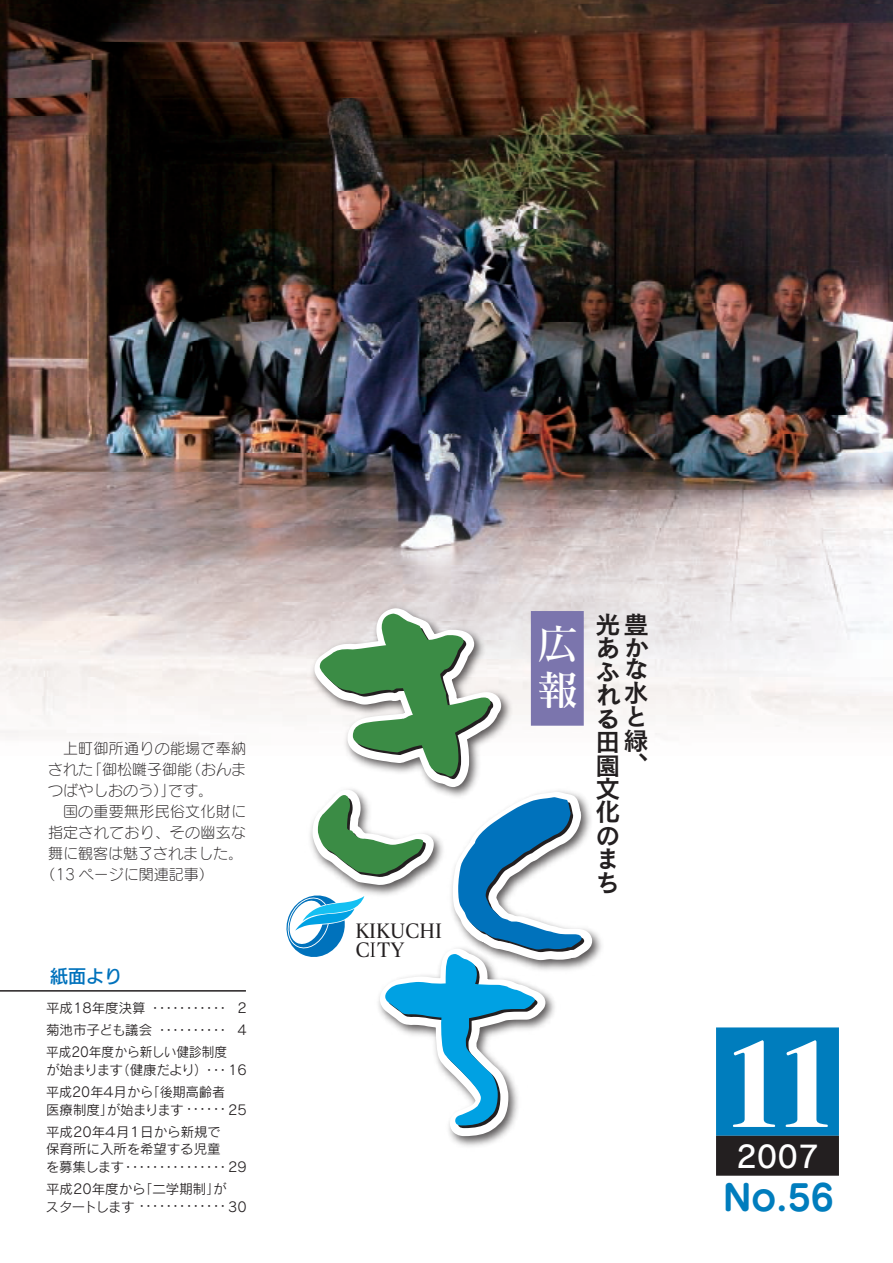
<style>
.page{position:relative;width:893px;height:1263px;background:#fff}
.page>*{position:absolute;margin:0;border:0;box-sizing:border-box;transform-origin:0 0}
.t1{font:113.55px "Matisse Pro EB";color:#fff}
.t2{font:41.4px/45.5px "Matisse Pro DB";color:#fff}
.t3{font:35.7px "Seurat Pro B";color:#007dbd}
.t4{font:30px "Rodin Pro DB";color:#fff}
.t5{font:25.5px/23.4px "Cezanne Pro DB";letter-spacing:.12em;color:#231f20;text-align:justify}
.t6{font:19.5px/19.5px "Matisse Pro DB";color:#231f20}
.t7{font:18px "New Rodin Pro DB";color:#0072bc}
.t8{font:15px "Seurat Pro L";color:#231f20}
.t9{font:15px/21px "Seurat Pro L";letter-spacing:.02em;color:#231f20;text-align:right}
.t10{font:13.5px/17.7px "Rodin Pro M";color:#231f20}
.t11{font:13.5px "Rodin Pro M";letter-spacing:-.065em;color:#231f20}
.t12{font:13.5px/17.7px "Rodin Pro M";color:#231f20;scale:.94 1}
.t13{font:13.5px "Rodin Pro M";letter-spacing:-.045em;color:#231f20}
</style>
<div class="page">
<img style="left:0;top:0;width:893px;height:736px">
<svg style="left:305px;top:598px;width:209px;height:15px;background:#dcd3d3"></svg>
<svg style="left:278px;top:613px;width:326px;height:534px"></svg>
<div style="left:531px;top:611px;width:53px;height:115px;background:#7b75ad"></div>
<div style="left:716px;top:1027px;width:123px;height:109px;background:#007dbd"></div>
<div style="left:716px;top:1136px;width:123px;height:40px;background:#231f20"></div>
<svg style="left:0;top:990px;width:246px;height:2px"></svg>
<p class="t9" style="left:48px;top:737px;width:200px">　上町御所通りの能場で奉納（おんま</p>
<p class="t8" style="left:48px;top:759px;width:46px">された</p>
<p class="t8" style="left:87px;top:759px;width:107px">「御松囃子御能</p>
<p class="t8" style="left:48px;top:780px;width:129px">つばやしおのう）」</p>
<p class="t9" style="left:48px;top:800px;width:200px">　国の重要無形民俗文化財に</p>
<p class="t9" style="left:48px;top:821px;width:200px">指定されており、その幽玄な</p>
<p class="t8" style="left:48px;top:843px;width:196px">舞に観客は魅了されました。</p>
<p class="t8" style="left:41px;top:864px;width:175px">（13 ページに関連記事(</p>
<p class="t8" style="left:168px;top:780px;width:46px">です。</p>
<h3 class="t7" style="left:50px;top:961px;width:73px">紙面より</h3>
<p class="t10" style="left:46px;top:996px;width:185px;line-height:22.2px">平成 1 8 年度決算 ・・・・・・・・・・・菊池市子ども議会 ・・・・・・・・・・</p>
<p class="t10" style="left:203px;top:1060px;width:46px">・・・ 1 6</p>
<p class="t13" style="left:107px;top:1101px;width:141px">が始まります ・・・・・・ 25</p>
<p class="t10" style="left:237px;top:996px;width:11px;line-height:22.2px">2<br>4</p>
<p class="t12" style="left:116px;top:1043px;width:120px;text-indent:-70px">平成20年度から新しい健診制度（健康だより(</p>
<p class="t10" style="left:46px;top:1060px;width:78px">が始まります</p>
<p class="t10" style="left:46px;top:1083px;width:109px">平成20年４月から医療制度」</p>
<p class="t10" style="left:46px;top:1122px;width:176px;text-align:justify">平成20年４月１日から新規で保育所に入所を希望する児童を募集します</p>
<p class="t10" style="left:139px;top:1180px;width:89px">「二学期制が」</p>
<p class="t10" style="left:147px;top:1083px;width:80px">「後期高齢者</p>
<p class="t10" style="left:122px;top:1157px;width:127px">・・・・・・・・・・・・・・・ 2 9</p>
<p class="t11" style="left:46px;top:1197px;width:203px">スタートします ・・・・・・・・・・・・・ 3 0</p>
<p class="t10" style="left:46px;top:1180px;width:101px">平成20年度から</p>
<h3 class="t6" style="left:355px;top:920px;width:88px">KIKUCHI<br>CITY</h3>
<h2 class="t2" style="left:537px;top:620px;width:43px">広報</h2>
<h3 class="t5" style="left:595px;top:613px;width:56px;line-height:22.2px;text-align:right">光豊あかな</h3>
<h3 class="t5" style="left:595px;top:681px;width:56px">れ水ると田緑園、</h3>
<h3 class="t5" style="left:595px;top:659px;width:27px">ふ</h3>
<h3 class="t5" style="left:595px;top:776px;width:27px">文化のまち</h3>
<h1 class="t1" style="left:715px;top:1010px;width:130px">11</h1>
<h3 class="t4" style="left:736px;top:1137px;width:84px">2007</h3>
<h3 class="t3" style="left:723px;top:1172px;width:112px">No.56</h3>
</div>
